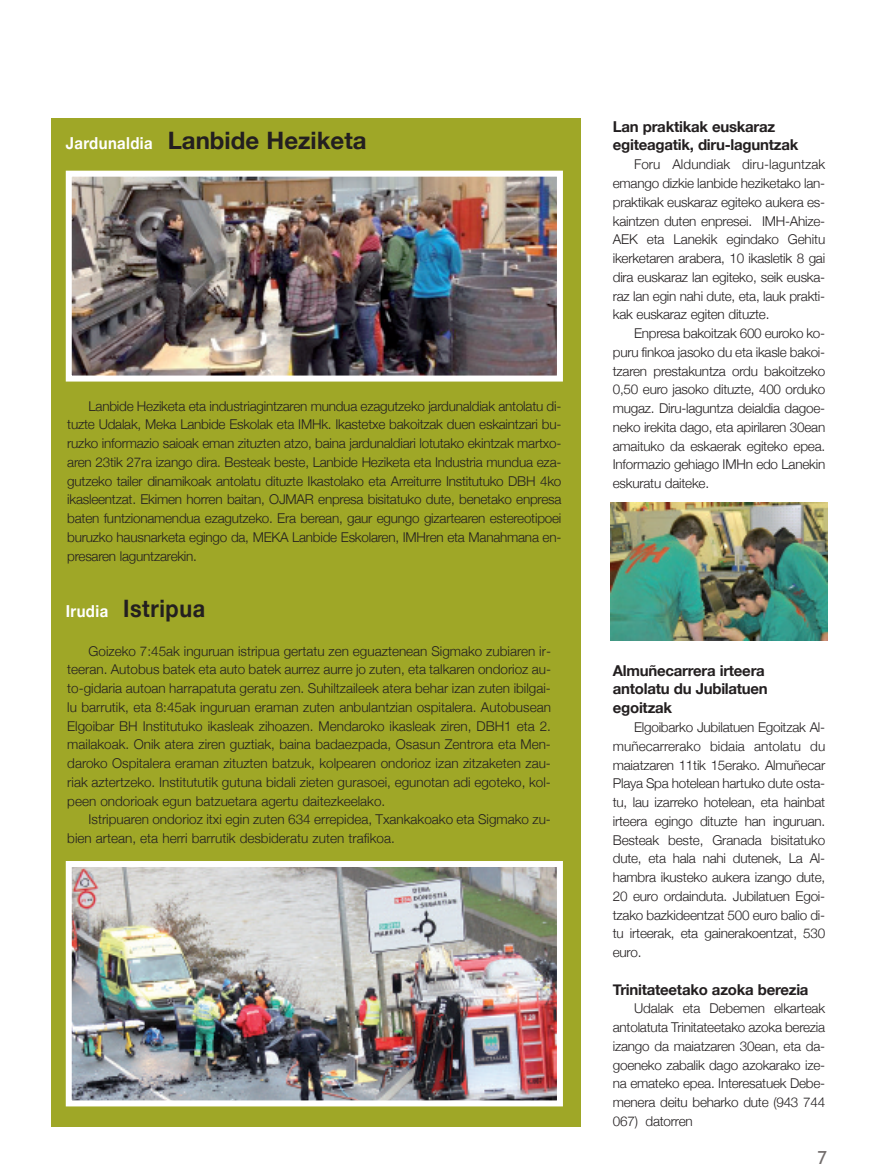
<style>
.page{position:relative;width:877px;height:1175px;background:#fff}
.page>*{position:absolute;margin:0;border:0;box-sizing:border-box;transform-origin:0 0}
.t1{font:700 24px "Helvetica Neue";color:#231f20}
.t2{font:700 24px "Helvetica Neue";color:#231f20;scale:.9 1}
.t3{font:18px "Trebuchet MS";color:#716c6b}
.t4{font:700 15px/18.8px "Helvetica Neue";letter-spacing:-.015em;color:#231f20}
.t5{font:300 13.5px/18.8px "Helvetica Neue";letter-spacing:-.015em;color:#231f20;text-align:justify}
.s1{font-size:16.5px;color:#fff}
</style>
<div class="page">
<div style="left:51px;top:119px;width:529px;height:1007px;background:#9fa727"></div>
<img style="left:73px;top:868px;width:483px;height:231px">
<div style="left:66px;top:861px;width:497px;height:245px;border:6px solid #fff"></div>
<img style="left:73px;top:178px;width:483px;height:196px">
<div style="left:66px;top:171px;width:497px;height:210px;border:6px solid #fff"></div>
<img style="left:611px;top:503px;width:216px;height:137px">
<h1 class="t1" style="left:66px;top:125px;width:302px"><span class="s1">Jardunaldia</span> Lanbide Heziketa</h1>
<p class="t5" style="left:67px;top:396px;width:496px;text-indent:21px">Lanbide Heziketa eta industriagintzaren mundua ezagutzeko jardunaldiak antolatu di&shy;tuzte Udalak, Meka Lanbide Eskolak eta IMHk. Ikastetxe bakoitzak duen eskaintzari bu&shy;ruzko informazio saioak eman zituzten atzo, baina jardunaldiari lotutako ekintzak martxo&shy;aren 23tik 27ra izango dira. Besteak beste, Lanbide Heziketa eta Industria mundua eza&shy;gutzeko tailer dinamikoak antolatu dituzte Ikastolako eta Arreiturre Institutuko DBH 4ko ikasleentzat. Ekimen horren baitan, OJMAR enpresa bisitatuko dute, benetako enpresa baten funtzionamendua ezagutzeko. Era berean, gaur egungo gizartearen estereotipoei buruzko hausnarketa egingo da, MEKA Lanbide Eskolaren, IMHren eta Manahmana en&shy;presaren laguntzarekin.</p>
<h1 class="t2" style="left:66px;top:594px;width:156px"><span class="s1">Irudia</span> Istripua</h1>
<p class="t5" style="left:67px;top:641px;width:485px;text-indent:21px">Goizeko 7:45ak inguruan istripua gertatu zen eguaztenean sigmako zubiaren ir&shy;teeran. Autobus batek eta auto batek aurrez aurre jo zuten, eta talkaren ondorioz au&shy;to-gidaria autoan harrapatuta geratu zen. suhiltzaileek atera behar izan zuten ibilgai&shy;lu barrutik, eta 8:45ak inguruan eraman zuten anbulantzian ospitalera. Autobusean Elgoibar BH Institutuko ikasleak zihoazen. Mendaroko ikasleak ziren, DBH1 eta 2. mailakoak. Onik atera ziren guztiak, baina badaezpada, Osasun zentrora eta Men&shy;daroko Ospitalera eraman zituzten batzuk, kolpearen ondorioz izan zitzaketen zau&shy;riak aztertzeko. Institututik gutuna bidali zieten gurasoei, egunotan adi egoteko, kol&shy;peen ondorioak egun batzuetara agertu daitezkeelako.</p>
<p class="t5" style="left:67px;top:810px;width:485px;text-indent:21px">Istripuaren ondorioz itxi egin zuten 634 errepidea, txankakoako eta sigmako zu&shy;bien artean, eta herri barrutik desbideratu zuten trafikoa.</p>
<p class="t4" style="left:613px;top:117px;width:187px">Lan praktikak euskaraz egiteagatik, diru-laguntzak</p>
<p class="t5" style="left:613px;top:155px;width:214px;text-indent:21px">Foru Aldundiak diru-laguntzak emango dizkie lanbide heziketako lan&shy;praktikak euskaraz egiteko aukera es&shy;kaintzen duten enpresei. IMH-Ahize-AEK eta Lanekik egindako Gehitu ikerketaren arabera, 10 ikasletik 8 gai dira euskaraz lan egiteko, seik euska&shy;raz lan egin nahi dute, eta, lauk prakti&shy;kak euskaraz egiten dituzte.</p>
<p class="t5" style="left:613px;top:323px;width:214px;text-indent:21px">Enpresa bakoitzak 600 euroko ko&shy;puru finkoa jasoko du eta ikasle bakoi&shy;tzaren prestakuntza ordu bakoitzeko 0,50 euro jasoko dituzte, 400 orduko mugaz. Diru-laguntza deialdia dagoe&shy;neko irekita dago, eta apirilaren 30ean amaituko da eskaerak egiteko epea.<br>Informazio gehiago IMHn edo Lanekin eskuratu daiteke.</p>
<p class="t4" style="left:613px;top:660px;width:157px">Almuñecarrera irteera antolatu du Jubilatuen egoitzak</p>
<p class="t5" style="left:613px;top:717px;width:214px;text-indent:21px">Elgoibarko Jubilatuen Egoitzak Al&shy;muñecarrerako bidaia antolatu du maiatzaren 11tik 15erako. Almuñecar Playa spa hotelean hartuko dute osta&shy;tu, lau izarreko hotelean, eta hainbat irteera egingo dituzte han inguruan.<br>Besteak beste, Granada bisitatuko dute, eta hala nahi dutenek, La Al&shy;hambra ikusteko aukera izango dute, 20 euro ordainduta. Jubilatuen Egoi&shy;tzako bazkideentzat 500 euro balio di&shy;tu irteerak, eta gainerakoentzat, 530 euro.</p>
<p class="t4" style="left:613px;top:979px;width:197px">Trinitateetako azoka berezia</p>
<p class="t5" style="left:613px;top:998px;width:214px;text-indent:21px">Udalak eta Debemen elkarteak antolatuta trinitateetako azoka berezia izango da maiatzaren 30ean, eta da&shy;goeneko zabalik dago azokarako ize&shy;na emateko epea. Interesatuek Debe&shy;menera deitu beharko dute (943 744<br>067) datorren</p>
<h2 class="t3" style="left:818px;top:1147px;width:11px">7</h2>
</div>
